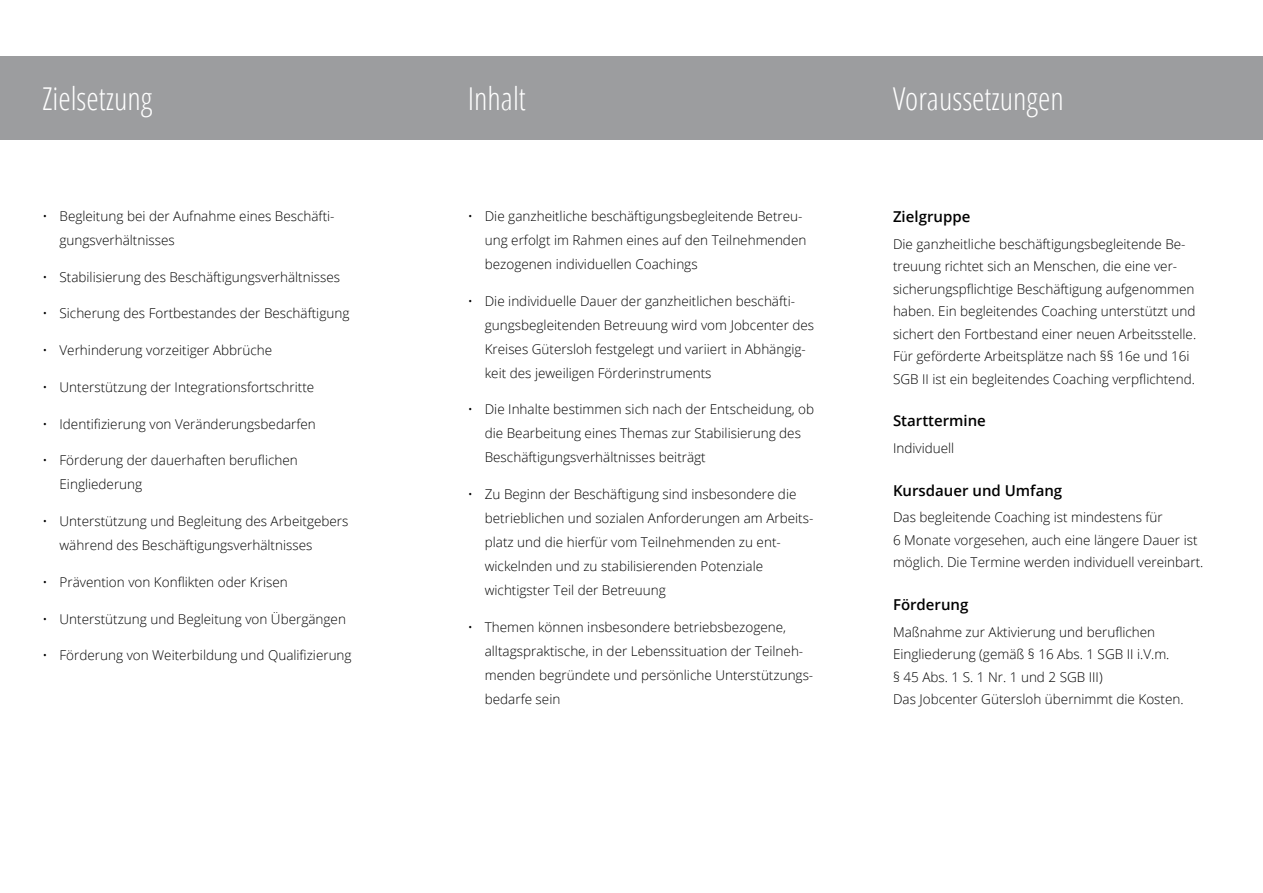
<style>
.page{position:relative;width:1263px;height:893px;background:#fff}
.page>*{position:absolute;margin:0;border:0;box-sizing:border-box;transform-origin:0 0}
.Überschrift_1{font:300 condensed 31.5px "Open Sans";color:#fff}
.Überschrift_6__Semib{font:600 15px "Open Sans";color:#000}
.Fließtext_1__light{font:300 13.5px/24px "Open Sans";color:#000}
</style>
<div class="page">
<div style="left:0;top:56px;width:1263px;height:84px;background:#9c9d9f"></div>
<p class="Überschrift_1" style="left:43px;top:77px;width:111px">Zielsetzung</p>
<p class="Überschrift_1" style="left:468px;top:77px;width:60px">Inhalt</p>
<p class="Überschrift_1" style="left:893px;top:77px;width:172px">Voraussetzungen</p>
<p class="Fließtext_1__light" style="left:60px;top:204px;width:276px;text-indent:-17px">• Begleitung bei der Aufnahme eines Beschäfti&shy;gungsverhältnisses</p>
<p class="Fließtext_1__light" style="left:43px;top:264px;width:299px">• Stabilisierung des Beschäftigungsverhältnisses</p>
<p class="Fließtext_1__light" style="left:43px;top:301px;width:308px">• Sicherung des Fortbestandes der Beschäftigung</p>
<p class="Fließtext_1__light" style="left:43px;top:338px;width:231px">• Verhinderung vorzeitiger Abbrüche</p>
<p class="Fließtext_1__light" style="left:43px;top:375px;width:273px">• Unterstützung der Integrationsfortschritte</p>
<p class="Fließtext_1__light" style="left:43px;top:411px;width:275px">• Identifizierung von Veränderungsbedarfen</p>
<p class="Fließtext_1__light" style="left:60px;top:448px;width:240px;text-indent:-17px">• Förderung der dauerhaften beruflichen<br>Eingliederung</p>
<p class="Fließtext_1__light" style="left:60px;top:509px;width:290px;text-indent:-17px">• Unterstützung und Begleitung des Arbeitgebers während des Beschäftigungsverhältnisses</p>
<p class="Fließtext_1__light" style="left:43px;top:570px;width:247px">• Prävention von Konflikten oder Krisen</p>
<p class="Fließtext_1__light" style="left:43px;top:606px;width:305px">• Unterstützung und Begleitung von Übergängen</p>
<p class="Fließtext_1__light" style="left:43px;top:643px;width:311px">• Förderung von Weiterbildung und Qualifizierung</p>
<p class="Fließtext_1__light" style="left:485px;top:204px;width:323px;text-indent:-17px">• Die ganzheitliche beschäftigungsbegleitende Betreu&shy;ung erfolgt im Rahmen eines auf den Teilnehmenden bezogenen individuellen Coachings</p>
<p class="Fließtext_1__light" style="left:485px;top:288px;width:331px;text-indent:-17px">• Die individuelle Dauer der ganzheitlichen beschäfti&shy;gungsbegleitenden Betreuung wird vom Jobcenter des Kreises Gütersloh festgelegt und variiert in Abhängig&shy;keit des jeweiligen Förderinstruments</p>
<p class="Fließtext_1__light" style="left:485px;top:397px;width:331px;text-indent:-17px">• Die Inhalte bestimmen sich nach der Entscheidung, ob die Bearbeitung eines Themas zur Stabilisierung des<br>Beschäftigungsverhältnisses beiträgt</p>
<p class="Fließtext_1__light" style="left:485px;top:482px;width:330px;text-indent:-17px">• Zu Beginn der Beschäftigung sind insbesondere die betrieblichen und sozialen Anforderungen am Arbeits&shy;platz und die hierfür vom Teilnehmenden zu ent&shy;wickelnden und zu stabilisierenden Potenziale wichtigster Teil der Betreuung</p>
<p class="Fließtext_1__light" style="left:485px;top:615px;width:330px;text-indent:-17px">• Themen können insbesondere betriebsbezogene, alltagspraktische, in der Lebenssituation der Teilneh&shy;menden begründete und persönliche Unterstützungs&shy;bedarfe sein</p>
<p class="Überschrift_6__Semib" style="left:893px;top:206px;width:79px">Zielgruppe</p>
<p class="Fließtext_1__light" style="left:893px;top:232px;width:305px;line-height:22.5px">Die ganzheitliche beschäftigungsbegleitende Be&shy;treuung richtet sich an Menschen, die eine ver&shy;sicherungspflichtige Beschäftigung aufgenommen haben. Ein begleitendes Coaching unterstützt und sichert den Fortbestand einer neuen Arbeitsstelle.</p>
<p class="Fließtext_1__light" style="left:893px;top:345px;width:303px;line-height:22.5px">Für geförderte Arbeitsplätze nach §§ 16e und 16i<br>SGB II ist ein begleitendes Coaching verpflichtend.</p>
<p class="Überschrift_6__Semib" style="left:893px;top:410px;width:94px">Starttermine</p>
<p class="Fließtext_1__light" style="left:893px;top:436px;width:63px">Individuell</p>
<p class="Überschrift_6__Semib" style="left:893px;top:480px;width:171px">Kursdauer und Umfang</p>
<p class="Fließtext_1__light" style="left:893px;top:506px;width:312px;line-height:22.5px">Das begleitende Coaching ist mindestens für<br>6 Monate vorgesehen, auch eine längere Dauer ist möglich. Die Termine werden individuell vereinbart.</p>
<p class="Überschrift_6__Semib" style="left:893px;top:594px;width:77px">Förderung</p>
<p class="Fließtext_1__light" style="left:893px;top:620px;width:278px;line-height:22.5px">Maßnahme zur Aktivierung und beruflichen<br>Eingliederung (gemäß § 16 Abs. 1 SGB II i.V.m. § 45 Abs. 1 S. 1 Nr. 1 und 2 SGB III)</p>
<p class="Fließtext_1__light" style="left:893px;top:687px;width:292px">Das Jobcenter Gütersloh übernimmt die Kosten.</p>
</div>
